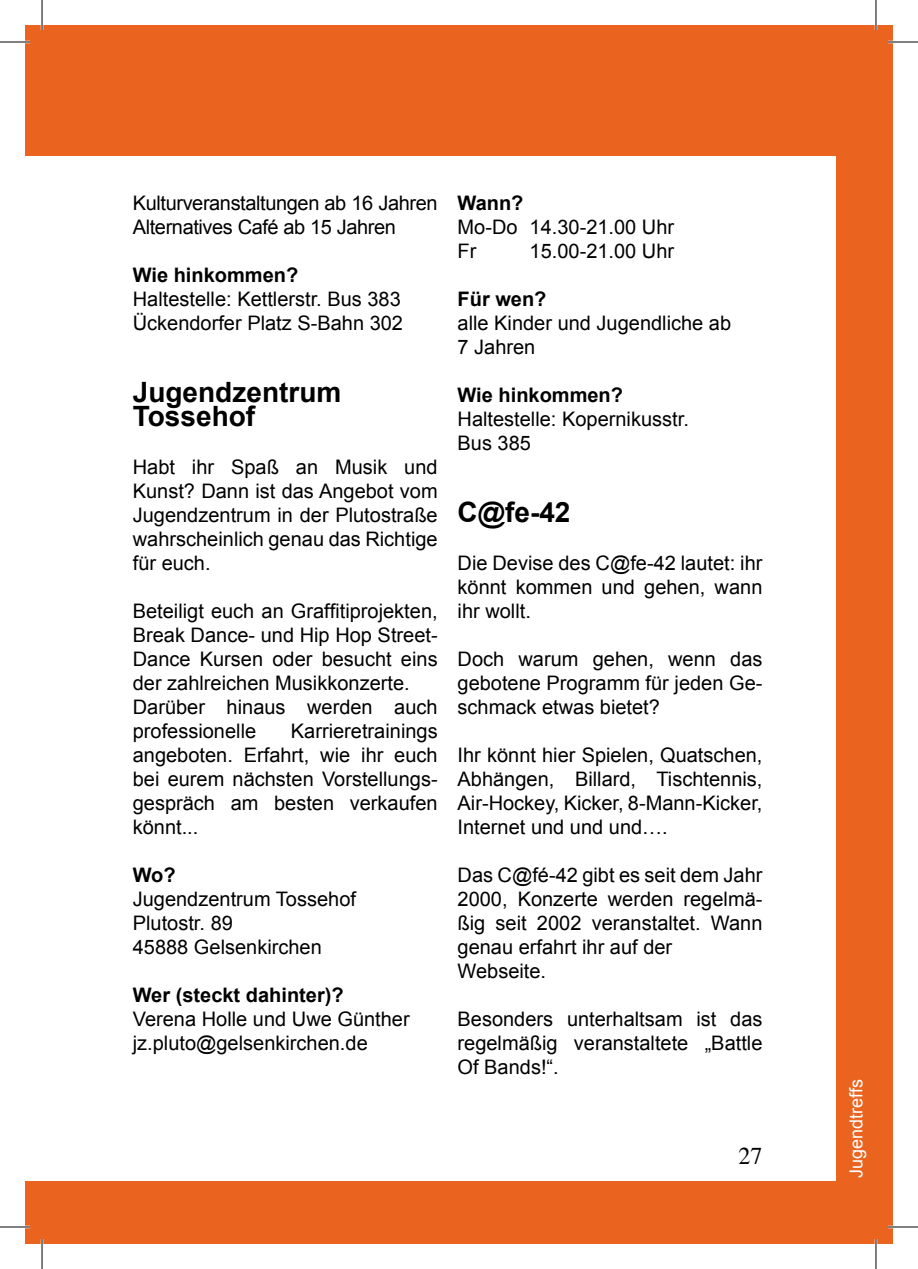
<style>
.page{position:relative;width:918px;height:1269px;background:#fff}
.page>*{position:absolute;margin:0;border:0;box-sizing:border-box;transform-origin:0 0}
.t1{font:700 28px/24px "Arial";color:#000}
.t2{font:24px "Times";color:#000}
.t3{font:20px/24px "Arial";color:#000}
.t4{font:700 20px "Arial";color:#000}
.t5{font:20px/24px "Arial";letter-spacing:-.02em;color:#000}
.t6{font:18px "Arial";color:#fff}
</style>
<div class="page">
<div style="left:836px;top:142px;width:56px;height:1085px;background:#ea641f"></div>
<div style="left:42px;top:1182px;width:850px;height:62px;background:#ea641f"></div>
<div style="left:42px;top:25px;width:850px;height:130px;background:#ea641f"></div>
<div style="left:25px;top:25px;width:17px;height:130px;background:#ea641f"></div>
<div style="left:25px;top:1182px;width:17px;height:62px;background:#ea641f"></div>
<hr style="left:0;top:41px;width:30px;height:2px;background:#fff">
<hr style="left:887px;top:41px;width:30px;height:2px;background:#fff">
<hr style="left:0;top:1226px;width:30px;height:2px;background:#fff">
<hr style="left:887px;top:1226px;width:30px;height:2px;background:#fff">
<hr style="left:41px;top:0;width:2px;height:30px;background:#fff">
<hr style="left:41px;top:1239px;width:2px;height:30px;background:#fff">
<hr style="left:874px;top:0;width:3px;height:30px;background:#fff">
<hr style="left:874px;top:1239px;width:3px;height:30px;background:#fff">
<hr style="left:0;top:42px;width:30px;height:1px;background:#000">
<hr style="left:887px;top:42px;width:30px;height:1px;background:#000">
<hr style="left:0;top:1227px;width:30px;height:1px;background:#000">
<hr style="left:887px;top:1227px;width:30px;height:1px;background:#000">
<hr style="left:42px;top:0;width:1px;height:30px;background:#000">
<hr style="left:42px;top:1239px;width:1px;height:30px;background:#000">
<hr style="left:875px;top:0;width:1px;height:30px;background:#000">
<hr style="left:875px;top:1239px;width:1px;height:30px;background:#000">
<p class="t5" style="left:133px;top:191px;width:306px">Kulturveranstaltungen ab 16 Jahren<br>Alternatives Café ab 15 Jahren</p>
<p class="t4" style="left:133px;top:262px;width:167px">Wie hinkommen?</p>
<p class="t3" style="left:133px;top:287px;width:272px">Haltestelle: Kettlerstr. Bus 383<br>Ückendorfer Platz S-Bahn 302</p>
<h1 class="t1" style="left:133px;top:381px;width:210px">Jugendzentrum<br>Tossehof</h1>
<p class="t3" style="left:133px;top:455px;width:306px;text-align:justify">Habt ihr Spaß an Musik und Kunst? Dann ist das Angebot vom Jugendzentrum in der Plutostraße wahrscheinlich genau das Richtige für euch.</p>
<p class="t3" style="left:133px;top:599px;width:306px">Beteiligt euch an Graffitiprojekten,<br>Break Dance- und Hip Hop Street-<br>Dance Kursen oder besucht eins der zahlreichen Musikkonzerte.<br>Darüber hinaus werden auch professionelle</p>
<p class="t3" style="left:133px;top:719px;width:306px;text-align:justify;text-indent:158px">Karrieretrainings angeboten. Erfahrt, wie ihr euch bei eurem nächsten Vorstellungs&shy;gespräch am besten verkaufen könnt...</p>
<p class="t4" style="left:133px;top:862px;width:44px">Wo?</p>
<p class="t3" style="left:133px;top:887px;width:225px">Jugendzentrum Tossehof<br>Plutostr. 89<br>45888 Gelsenkirchen</p>
<p class="t4" style="left:133px;top:982px;width:212px">Wer (steckt dahinter)?</p>
<p class="t3" style="left:133px;top:1007px;width:278px">Verena Holle und Uwe Günther jz.pluto@gelsenkirchen.de</p>
<p class="t4" style="left:457px;top:190px;width:67px">Wann?</p>
<p class="t3" style="left:457px;top:215px;width:218px">Mo-Do 14.30-21.00 Uhr<br>Fr</p>
<p class="t3" style="left:529px;top:239px;width:146px">15.00-21.00 Uhr</p>
<p class="t4" style="left:457px;top:286px;width:90px">Für wen?</p>
<p class="t3" style="left:457px;top:311px;width:275px">alle Kinder und Jugendliche ab<br>7 Jahren</p>
<p class="t4" style="left:457px;top:382px;width:167px">Wie hinkommen?</p>
<p class="t3" style="left:457px;top:407px;width:233px">Haltestelle: Kopernikusstr.<br>Bus 385</p>
<h1 class="t1" style="left:457px;top:501px;width:114px">C@fe-42</h1>
<p class="t3" style="left:457px;top:551px;width:306px;text-align:justify">Die Devise des C@fe-42 lautet: ihr könnt kommen und gehen, wann ihr wollt.</p>
<p class="t3" style="left:457px;top:647px;width:306px;text-align:justify">Doch warum gehen, wenn das gebotene Programm für jeden Ge&shy;schmack etwas bietet?</p>
<p class="t3" style="left:457px;top:743px;width:306px;text-align:justify">Ihr könnt hier Spielen, Quatschen, Abhängen, Billard, Tischtennis, Air-Hockey, Kicker, 8-Mann-Kicker, Internet und und und….</p>
<p class="t3" style="left:457px;top:863px;width:306px">Das C@fé-42 gibt es seit dem Jahr<br>2000, Konzerte werden regelmä&shy;ßig seit 2002 veranstaltet. Wann genau erfahrt ihr auf der<br>Webseite.</p>
<p class="t3" style="left:457px;top:1007px;width:306px;text-align:justify">Besonders unterhaltsam ist das regelmäßig veranstaltete „Battle Of Bands!“.</p>
<p class="t2" style="left:738px;top:1133px;width:25px">27</p>
<p class="t6" style="left:844px;top:1178px;width:100px;rotate:-90deg">Jugendtreffs</p>
</div>
